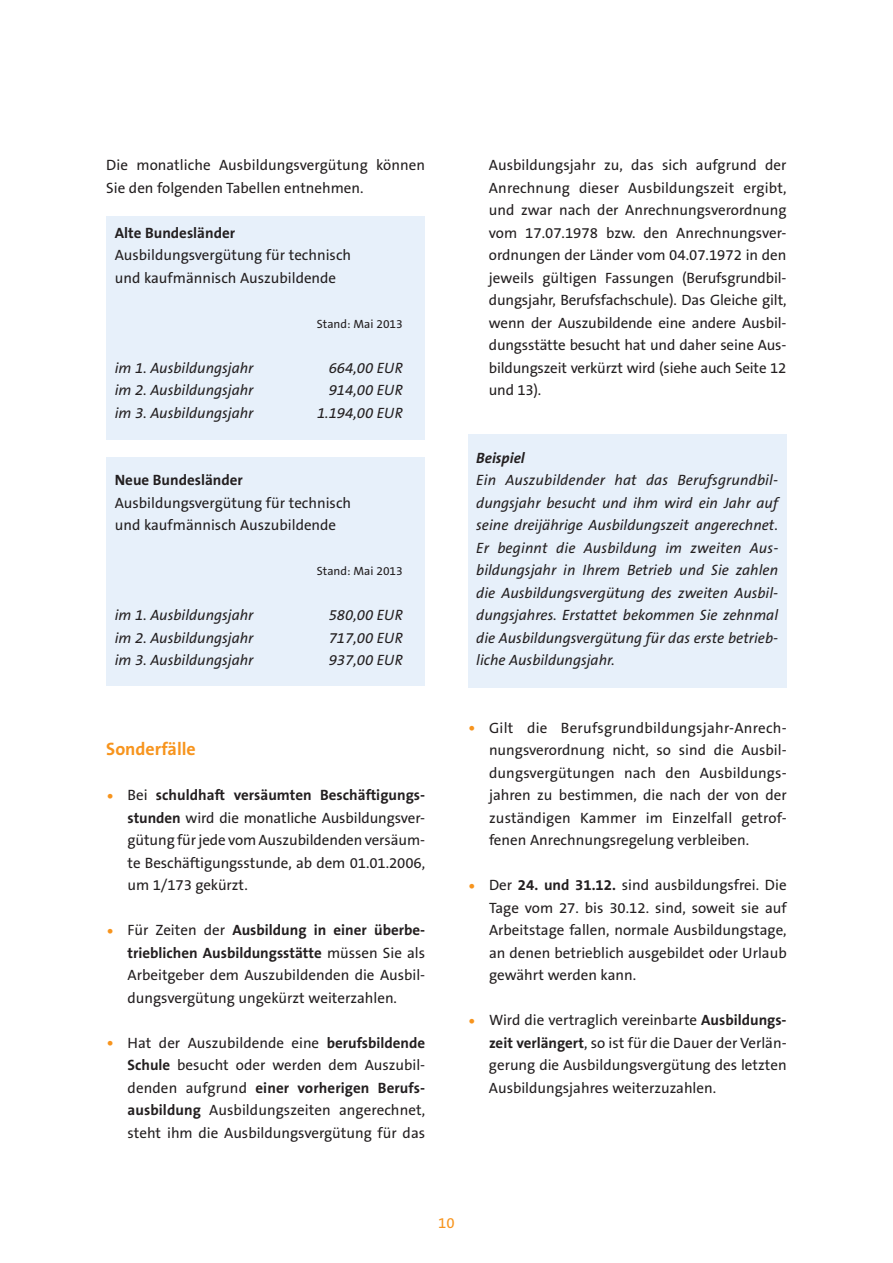
<style>
.page{position:relative;width:893px;height:1263px;background:#fff}
.page>*{position:absolute;margin:0;border:0;box-sizing:border-box;transform-origin:0 0}
.t1{font:700 18px "The Sans B7";color:#f7941d}
.t2{font:15px/22.5px "The Sans B5 Plain";color:#231f20}
.t3{font:italic 15px/22.5px "The Sans B5 Plain";color:#231f20;text-align:justify}
.t4{font:700 15px/22.5px "The Sans B7";color:#231f20;text-align:right}
.t5{font:italic 700 15px "The Sans B7";color:#231f20}
.t6{font:15px "The Sans B5 Plain";color:#f7941d}
.t7{font:12px "The Sans B5 Plain";color:#231f20}
.s1{font-family:"The Sans B5 Plain";font-weight:400;font-size:19.5px;color:#f7941d}
.s2{font-family:"The Sans B5 Plain";font-weight:400}
.s3{font-family:"The Sans B7";font-weight:700}
.s4{font-size:19.5px;color:#f7941d}
</style>
<div class="page">
<div style="left:106px;top:216px;width:319px;height:224px;background:#e7f0fa"></div>
<div style="left:106px;top:457px;width:319px;height:228px;background:#e7f0fa"></div>
<div style="left:468px;top:434px;width:319px;height:254px;background:#e7f0fa"></div>
<p class="t2" style="left:106px;top:154px;width:320px">Die monatliche Ausbildungsvergütung können<br>Sie den folgenden Tabellen entnehmen.</p>
<p class="t4" style="left:115px;top:222px;width:122px">Alte Bundesländer</p>
<p class="t2" style="left:115px;top:244px;width:238px">Ausbildungsvergütung für technisch und kaufmännisch Auszubildende</p>
<p class="t7" style="left:317px;top:317px;width:87px">Stand: Mai 2013</p>
<p class="t3" style="left:115px;top:357px;width:140px">im 1. Ausbildungsjahr</p>
<p class="t3" style="left:329px;top:357px;width:76px">664,00 EUR</p>
<p class="t3" style="left:115px;top:379px;width:140px">im 2. Ausbildungsjahr</p>
<p class="t3" style="left:329px;top:379px;width:76px">914,00 EUR</p>
<p class="t3" style="left:115px;top:402px;width:140px">im 3. Ausbildungsjahr</p>
<p class="t3" style="left:317px;top:402px;width:87px">1.194,00 EUR</p>
<p class="t4" style="left:115px;top:469px;width:130px">Neue Bundesländer</p>
<p class="t2" style="left:115px;top:492px;width:238px">Ausbildungsvergütung für technisch und kaufmännisch Auszubildende</p>
<p class="t7" style="left:317px;top:565px;width:87px">Stand: Mai 2013</p>
<p class="t3" style="left:115px;top:604px;width:140px">im 1. Ausbildungsjahr</p>
<p class="t3" style="left:329px;top:604px;width:76px">580,00 EUR</p>
<p class="t3" style="left:115px;top:627px;width:140px">im 2. Ausbildungsjahr</p>
<p class="t3" style="left:329px;top:627px;width:76px">717,00 EUR</p>
<p class="t3" style="left:115px;top:649px;width:140px">im 3. Ausbildungsjahr</p>
<p class="t3" style="left:329px;top:649px;width:76px">937,00 EUR</p>
<p class="t1" style="left:106px;top:740px;width:91px">Sonderfälle</p>
<p class="t4" style="left:106px;top:784px;width:320px"><span class="s1">•</span> <span class="s2">Bei</span> schuldhaft versäumten Beschäftigungs-</p>
<p class="t2" style="left:128px;top:807px;width:299px;text-align:justify"><span class="s3">stunden</span> wird die monatliche Ausbildungsver&shy;gütung fürjede vom Auszubildenden versäum&shy;te Beschäftigungsstunde, ab dem 01.01.2006, um 1/173 gekürzt.</p>
<p class="t4" style="left:106px;top:919px;width:320px"><span class="s1">•</span> <span class="s2">Für Zeiten der</span> Ausbildung in einer überbe&shy;trieblichen Ausbildungsstätte <span class="s2">müssen Sie als</span></p>
<p class="t2" style="left:128px;top:964px;width:299px">Arbeitgeber dem Auszubildenden die Ausbil&shy;dungsvergütung ungekürzt weiterzahlen.</p>
<p class="t2" style="left:106px;top:1032px;width:320px;text-align:right"><span class="s4">•</span> Hat der Auszubildende eine <span class="s3">berufsbildende<br>Schule</span> besucht oder werden dem Auszubil-</p>
<p class="t4" style="left:128px;top:1077px;width:299px"><span class="s2">denden aufgrund</span> einer vorherigen Berufs-</p>
<p class="t2" style="left:127px;top:1099px;width:299px"><span class="s3">ausbildung</span> Ausbildungszeiten angerechnet, steht ihm die Ausbildungsvergütung für das</p>
<p class="t2" style="left:489px;top:154px;width:299px;text-align:justify">Ausbildungsjahr zu, das sich aufgrund der Anrechnung dieser Ausbildungszeit ergibt, und zwar nach der Anrechnungsverordnung vom 17.07.1978 bzw. den Anrechnungsver&shy;ordnungen der Länder vom 04.07.1972 in den jeweils gültigen Fassungen (Berufsgrundbil&shy;dungsjahr, Berufsfachschule). Das Gleiche gilt, wenn der Auszubildende eine andere Ausbil&shy;dungsstätte besucht hat und daher seine Aus&shy;bildungszeit verkürzt wird (siehe auch Seite 12 und 13).</p>
<p class="t5" style="left:476px;top:450px;width:50px">Beispiel</p>
<p class="t3" style="left:476px;top:469px;width:304px">Ein Auszubildender hat das Berufsgrundbil&shy;dungsjahr besucht und ihm wird ein Jahr auf seine dreijährige Ausbildungszeit angerechnet.<br>Er beginnt die Ausbildung im zweiten Aus&shy;bildungsjahr in Ihrem Betrieb und Sie zahlen die Ausbildungsvergütung des zweiten Ausbil&shy;dungsjahres. Erstattet bekommen Sie zehnmal die Ausbildungsvergütung für das erste betrieb&shy;liche Ausbildungsjahr.</p>
<p class="t2" style="left:489px;top:717px;width:299px;text-align:justify;text-indent:-21px"><span class="s4">•</span> Gilt die Berufsgrundbildungsjahr-Anrech&shy;nungsverordnung nicht, so sind die Ausbil&shy;dungsvergütungen nach den Ausbildungs&shy;jahren zu bestimmen, die nach der von der zuständigen Kammer im Einzelfall getrof&shy;fenen Anrechnungsregelung verbleiben.</p>
<p class="t2" style="left:489px;top:874px;width:299px;text-align:justify;text-indent:-21px"><span class="s4">•</span> Der <span class="s3">24. und 31.12.</span> sind ausbildungsfrei. Die Tage vom 27. bis 30.12. sind, soweit sie auf Arbeitstage fallen, normale Ausbildungstage, an denen betrieblich ausgebildet oder Urlaub gewährt werden kann.</p>
<p class="t2" style="left:489px;top:1009px;width:299px;text-align:justify;text-indent:-21px"><span class="s4">•</span> Wird die vertraglich vereinbarte <span class="s3">Ausbildungs&shy;zeit verlängert</span>, so ist für die Dauer der Verlän&shy;gerung die Ausbildungsvergütung des letzten Ausbildungsjahres weiterzuzahlen.</p>
<p class="t6" style="left:438px;top:1215px;width:18px">10</p>
</div>
